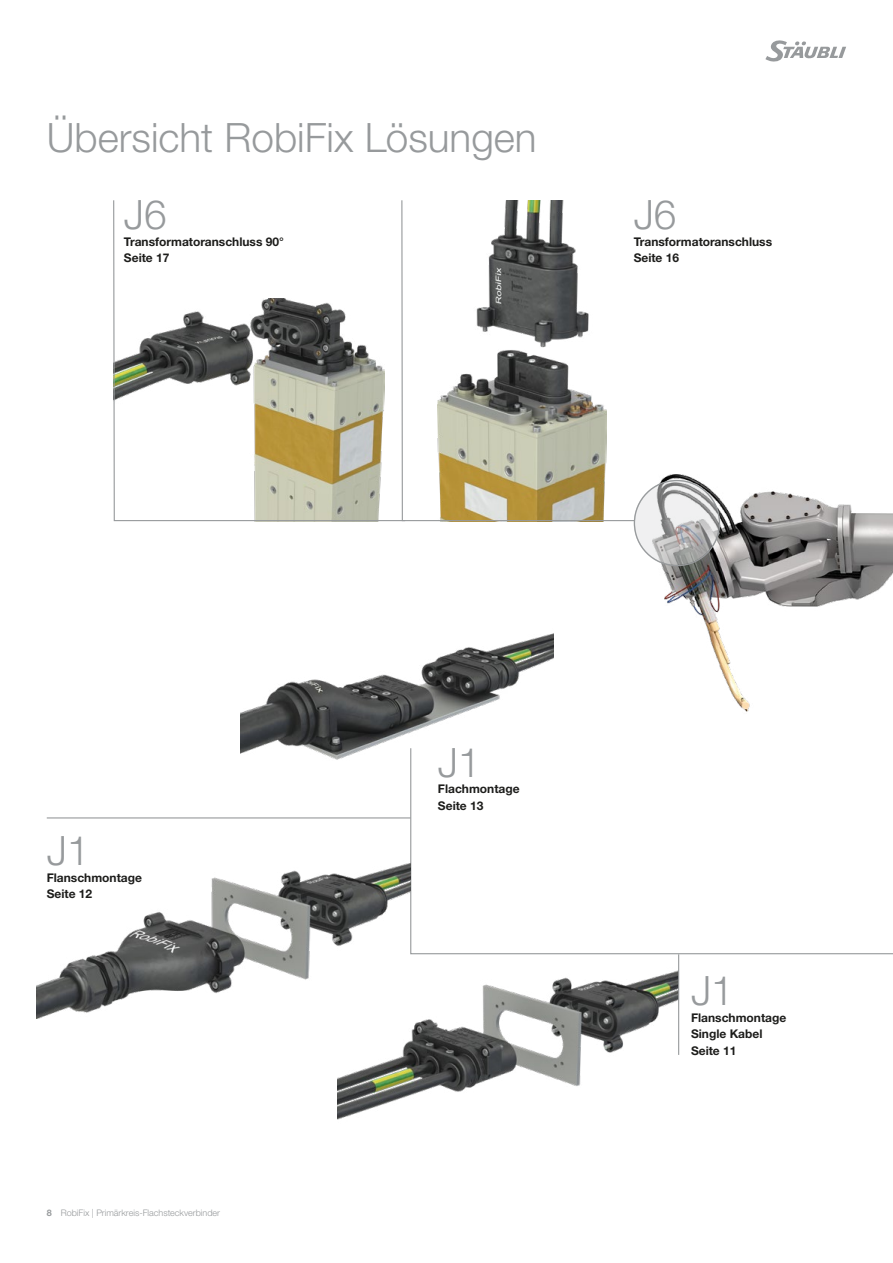
<style>
.page{position:relative;width:893px;height:1263px;background:#fff}
.page>*{position:absolute;margin:0;border:0;box-sizing:border-box;transform-origin:0 0}
.Headline_Inside_DE{font:300 40.5px "Helvetica Neue LTW1 G";color:#979a9c}
.Headline_Inside_DE-2{font:700 12px/16.5px "Helvetica Neue LTW1 G";color:#1d1d1b}
.t1{font:300 9px "Helvetica Neue LTW1 G";color:#979a9c}
.s1{font-weight:700}
</style>
<div class="page">
<svg style="left:765px;top:40px;width:81px;height:22px"></svg>
<img style="left:338px;top:970px;width:340px;height:150px">
<img style="left:653px;top:475px;width:240px;height:237px">
<img style="left:240px;top:633px;width:314px;height:127px">
<svg style="left:406px;top:200px;width:230px;height:322px"></svg>
<svg style="left:113px;top:200px;width:293px;height:322px"></svg>
<svg style="left:634px;top:480px;width:85px;height:86px"></svg>
<svg style="left:410px;top:747px;width:483px;height:208px"></svg>
<hr style="left:678px;top:954px;width:1px;height:101px;background:#979a9c">
<hr style="left:47px;top:817px;width:364px;height:1px;background:#979a9c">
<img style="left:36px;top:861px;width:375px;height:157px">
<p class="Headline_Inside_DE" style="left:47px;top:113px;width:491px">Übersicht RobiFix Lösungen</p>
<p class="Headline_Inside_DE" style="left:124px;top:190px;width:44px">J6</p>
<p class="Headline_Inside_DE-2" style="left:124px;top:233px;width:161px">Transformatoranschluss 90°<br>Seite 17</p>
<p class="Headline_Inside_DE" style="left:634px;top:190px;width:44px">J6</p>
<p class="Headline_Inside_DE-2" style="left:634px;top:233px;width:140px">Transformatoranschluss<br>Seite 16</p>
<p class="Headline_Inside_DE" style="left:47px;top:826px;width:44px">J1</p>
<p class="Headline_Inside_DE-2" style="left:47px;top:869px;width:97px">Flanschmontage<br>Seite 12</p>
<p class="t1" style="left:47px;top:1207px;width:175px"><span class="s1">8</span> RobiFix | Primärkreis-Flachsteckverbinder</p>
<p class="Headline_Inside_DE" style="left:438px;top:737px;width:44px">J1</p>
<p class="Headline_Inside_DE-2" style="left:438px;top:780px;width:83px">Flachmontage<br>Seite 13</p>
<p class="Headline_Inside_DE" style="left:691px;top:966px;width:44px">J1</p>
<p class="Headline_Inside_DE-2" style="left:691px;top:1009px;width:97px">Flanschmontage<br>Single Kabel<br>Seite 11</p>
</div>
